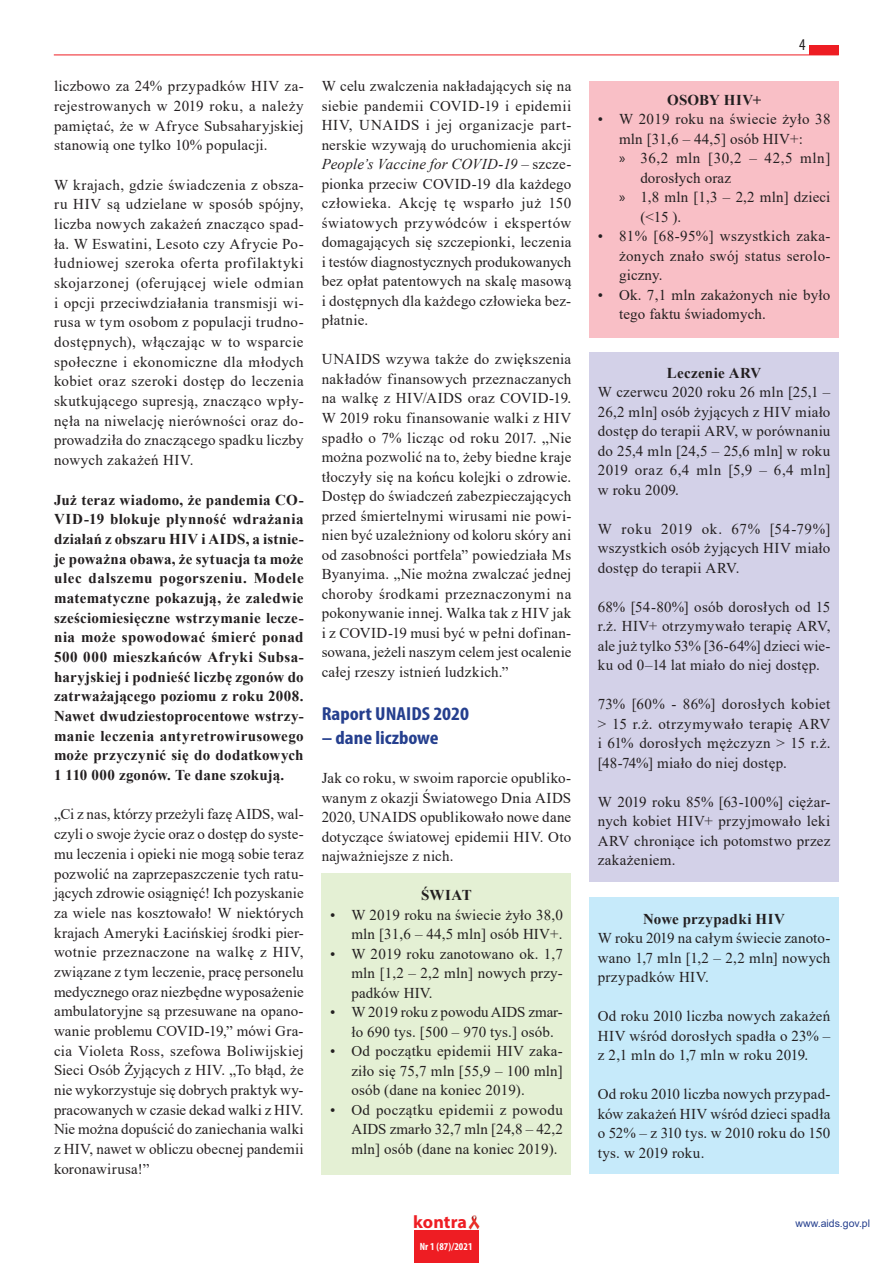
<style>
.page{position:relative;width:893px;height:1263px;background:#fff}
.page>*{position:absolute;margin:0;border:0;box-sizing:border-box;transform-origin:0 0}
.t1{font:700 condensed 18.9px "Myriad Pro";color:#253f8e;scale:1.11 1}
.t2{font:700 18px "Myriad Pro";letter-spacing:.005em;color:#ee1d23}
.t3{font:condensed 16.5px "Myriad Pro";color:#231f20}
.t4{font:15px/19.5px "Times New Roman";letter-spacing:.01em;color:#231f20;text-align:justify}
.t5{font:700 15px/19.6px "Times New Roman";letter-spacing:.015em;color:#231f20;text-align:justify}
.t6{font:15px "Times New Roman";letter-spacing:.04em;color:#231f20}
.t7{font:10.5px "Arial";color:#253f8e}
.t8{font:700 condensed 10.5px "Myriad Pro";letter-spacing:.01em;color:#fff}
.s1{font-style:italic}
.s2{font-family:"Myriad Pro"}
</style>
<div class="page">
<div style="left:414px;top:1230px;width:65px;height:33px;background:#ee1d23"></div>
<img style="left:468px;top:1215px;width:11px;height:14px">
<div style="left:589px;top:897px;width:250px;height:277px;background:#c6eafa"></div>
<div style="left:322px;top:873px;width:249px;height:302px;background:#e4f0d4"></div>
<div style="left:589px;top:81px;width:250px;height:257px;background:#f9bfc6"></div>
<div style="left:589px;top:352px;width:250px;height:529px;background:#d3d1e8"></div>
<hr style="left:54px;top:55px;width:785px;height:1px;background:#ee1d23">
<div style="left:809px;top:45px;width:30px;height:10px;background:#ee1d23"></div>
<p class="t4" style="left:54px;top:76px;width:251px">liczbowo za 24% przypadków HIV za&shy;rejestrowanych w 2019 roku, a należy pamiętać, że w Afryce Subsaharyjskiej stanowią one tylko 10% populacji.</p>
<p class="t4" style="left:54px;top:174px;width:251px">W krajach, gdzie świadczenia z obsza&shy;ru HIV są udzielane w sposób spójny, liczba nowych zakażeń znacząco spad&shy;ła. W Eswatini, Lesoto czy Afrycie Po&shy;łudniowej szeroka oferta profilaktyki skojarzonej (oferującej wiele odmian i opcji przeciwdziałania transmisji wi&shy;rusa w tym osobom z populacji trudno&shy;dostępnych), włączając w to wsparcie społeczne i ekonomiczne dla młodych kobiet oraz szeroki dostęp do leczenia skutkującego supresją, znacząco wpły&shy;nęła na niwelację nierówności oraz do&shy;prowadziła do znaczącego spadku liczby nowych zakażeń HIV.</p>
<p class="t5" style="left:54px;top:489px;width:251px">Już teraz wiadomo, że pandemia CO-VID-19 blokuje płynność wdrażania działań z obszaru HIV i AIDS, a istnie&shy;je poważna obawa, że sytuacja ta może ulec dalszemu pogorszeniu. Modele matematyczne pokazują, że zaledwie sześciomiesięczne wstrzymanie lecze&shy;nia może spowodować śmierć ponad 500 000 mieszkańców Afryki Subsa&shy;haryjskiej i podnieść liczbę zgonów do zatrważającego poziomu z roku 2008.<br>Nawet dwudziestoprocentowe wstrzy&shy;manie leczenia antyretrowirusowego może przyczynić się do dodatkowych 1 110 000 zgonów. Te dane szokują.</p>
<p class="t4" style="left:54px;top:804px;width:251px">„Ci z nas, którzy przeżyli fazę AIDS, wal&shy;czyli o swoje życie oraz o dostęp do syste&shy;mu leczenia i opieki nie mogą sobie teraz pozwolić na zaprzepaszczenie tych ratu&shy;jących zdrowie osiągnięć! Ich pozyskanie za wiele nas kosztowało! W niektórych krajach Ameryki Łacińskiej środki pier&shy;wotnie przeznaczone na walkę z HIV, związane z tym leczenie, pracę personelu medycznego oraz niezbędne wyposażenie ambulatoryjne są przesuwane na opano&shy;wanie problemu COVID-19,” mówi Gra&shy;cia Violeta Ross, szefowa Boliwijskiej Sieci Osób Żyjących z HIV. „To błąd, że nie wykorzystuje się dobrych praktyk wy&shy;pracowanych w czasie dekad walki z HIV.<br>Nie można dopuścić do zaniechania walki z HIV, nawet w obliczu obecnej pandemii koronawirusa!”</p>
<p class="t4" style="left:322px;top:76px;width:251px">W celu zwalczenia nakładających się na siebie pandemii COVID-19 i epidemii HIV, UNAIDS i jej organizacje part&shy;nerskie wzywają do uruchomienia akcji <span class="s1">People’s Vaccine for COVID-19</span> – szcze&shy;pionka przeciw COVID-19 dla każdego człowieka. Akcję tę wsparło już 150 światowych przywódców i ekspertów domagających się szczepionki, leczenia i testów diagnostycznych produkowanych bez opłat patentowych na skalę masową i dostępnych dla każdego człowieka bez&shy;płatnie.</p>
<p class="t4" style="left:322px;top:349px;width:251px">UNAIDS wzywa także do zwiększenia nakładów finansowych przeznaczanych na walkę z HIV/AIDS oraz COVID-19.<br>W 2019 roku finansowanie walki z HIV spadło o 7% licząc od roku 2017. „Nie można pozwolić na to, żeby biedne kraje tłoczyły się na końcu kolejki o zdrowie.<br>Dostęp do świadczeń zabezpieczających przed śmiertelnymi wirusami nie powi&shy;nien być uzależniony od koloru skóry ani od zasobności portfela” powiedziała Ms Byanyima. „Nie można zwalczać jednej choroby środkami przeznaczonymi na pokonywanie innej. Walka tak z HIV jak i z COVID-19 musi być w pełni dofinan&shy;sowana, jeżeli naszym celem jest ocalenie całej rzeszy istnień ludzkich.”</p>
<p class="t1" style="left:322px;top:702px;width:134px">Raport UNAIDS 2020</p>
<p class="t1" style="left:322px;top:726px;width:107px">– dane liczbowe</p>
<p class="t4" style="left:322px;top:768px;width:251px">Jak co roku, w swoim raporcie opubliko&shy;wanym z okazji Światowego Dnia AIDS 2020, UNAIDS opublikowało nowe dane dotyczące światowej epidemii HIV. Oto najważniejsze z nich.</p>
<p class="t5" style="left:421px;top:885px;width:52px">ŚWIAT</p>
<p class="t4" style="left:330px;top:904px;width:234px;text-align:right">• W 2019 roku na świecie żyło 38,0 mln [31,6 – 44,5 mln] osób HIV+.</p>
<p class="t4" style="left:351px;top:943px;width:213px;text-indent:-21px">• W 2019 roku zanotowano ok. 1,7 mln [1,2 – 2,2 mln] nowych przy&shy;padków HIV.</p>
<p class="t4" style="left:351px;top:1002px;width:213px;text-indent:-21px">• W 2019 roku z powodu AIDS zmar&shy;ło 690 tys. [500 – 970 tys.] osób.</p>
<p class="t4" style="left:351px;top:1041px;width:213px;text-indent:-21px">• Od początku epidemii HIV zaka&shy;ziło się 75,7 mln [55,9 – 100 mln] osób (dane na koniec 2019).</p>
<p class="t4" style="left:351px;top:1099px;width:213px;text-indent:-21px">• Od początku epidemii z powodu AIDS zmarło 32,7 mln [24,8 – 42,2 mln] osób (dane na koniec 2019).</p>
<p class="t2" style="left:413px;top:1210px;width:55px">kontra</p>
<p class="t8" style="left:420px;top:1240px;width:54px">Nr 1 (87)/2021</p>
<p class="t3" style="left:799px;top:35px;width:8px">4</p>
<p class="t5" style="left:667px;top:89px;width:96px">OSOBY HIV+</p>
<p class="t4" style="left:598px;top:109px;width:234px">• W 2019 roku na świecie żyło 38</p>
<p class="t4" style="left:619px;top:128px;width:185px">mln [31,6 – 44,5] osób HIV+:</p>
<p class="t6" style="left:619px;top:148px;width:213px"><span class="s2">»</span> 36,2 mln [30,2 – 42,5 mln]</p>
<p class="t4" style="left:640px;top:167px;width:92px">dorosłych oraz</p>
<p class="t4" style="left:619px;top:187px;width:213px"><span class="s2">»</span> 1,8 mln [1,3 – 2,2 mln] dzieci</p>
<p class="t4" style="left:640px;top:206px;width:42px">(&lt;15 ).</p>
<p class="t4" style="left:619px;top:226px;width:213px;text-indent:-21px">• 81% [68-95%] wszystkich zaka&shy;żonych znało swój status serolo&shy;giczny.</p>
<p class="t4" style="left:619px;top:284px;width:213px;text-indent:-21px">• Ok. 7,1 mln zakażonych nie było tego faktu świadomych.</p>
<p class="t5" style="left:667px;top:362px;width:96px">Leczenie ARV</p>
<p class="t4" style="left:598px;top:382px;width:234px">W czerwcu 2020 roku 26 mln [25,1 – 26,2 mln] osób żyjących z HIV miało dostęp do terapii ARV, w porównaniu do 25,4 mln [24,5 – 25,6 mln] w roku 2019 oraz 6,4 mln [5,9 – 6,4 mln] w roku 2009.</p>
<p class="t4" style="left:598px;top:518px;width:234px">W roku 2019 ok. 67% [54-79%] wszystkich osób żyjących HIV miało dostęp do terapii ARV.</p>
<p class="t4" style="left:598px;top:596px;width:234px">68% [54-80%] osób dorosłych od 15 r.ż. HIV+ otrzymywało terapię ARV, ale już tylko 53% [36-64%] dzieci wie&shy;ku od 0–14 lat miało do niej dostęp.</p>
<p class="t4" style="left:598px;top:694px;width:234px">73% [60% - 86%] dorosłych kobiet &gt; 15 r.ż. otrzymywało terapię ARV i 61% dorosłych mężczyzn &gt; 15 r.ż. [48-74%] miało do niej dostęp.</p>
<p class="t4" style="left:598px;top:791px;width:234px">W 2019 roku 85% [63-100%] ciężar&shy;nych kobiet HIV+ przyjmowało leki ARV chroniące ich potomstwo przez zakażeniem.</p>
<p class="t5" style="left:643px;top:908px;width:143px">Nowe przypadki HIV</p>
<p class="t4" style="left:598px;top:928px;width:234px">W roku 2019 na całym świecie zanoto&shy;wano 1,7 mln [1,2 – 2,2 mln] nowych przypadków HIV.</p>
<p class="t4" style="left:598px;top:1006px;width:234px">Od roku 2010 liczba nowych zakażeń HIV wśród dorosłych spadła o 23% – z 2,1 mln do 1,7 mln w roku 2019.</p>
<p class="t4" style="left:598px;top:1084px;width:234px">Od roku 2010 liczba nowych przypad&shy;ków zakażeń HIV wśród dzieci spadła o 52% – z 310 tys. w 2010 roku do 150 tys. w 2019 roku.</p>
<p class="t7" style="left:796px;top:1215px;width:76px">www.aids.gov.pl</p>
</div>
